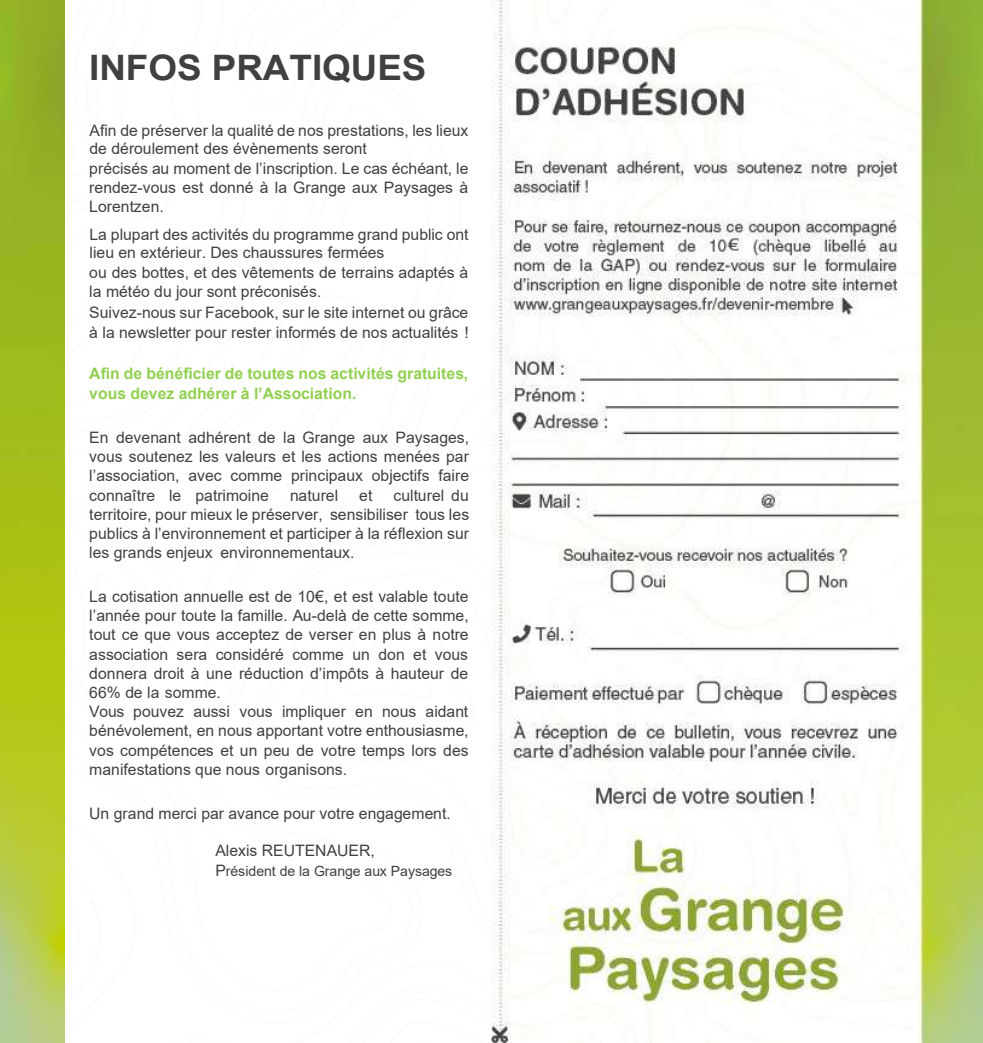
<style>
.page{position:relative;width:983px;height:1043px;background:#fff}
.page>*{position:absolute;margin:0;border:0;box-sizing:border-box;transform-origin:0 0}
.t1{font:700 35px "Arial";color:#3f4140;scale:1.05 1}
.t2{font:15.75px/19.2px "Arial";letter-spacing:.005em;color:#3f4140}
.t3{font:700 15.75px/19.1px "Arial";color:#92d050}
.t4{font:14px "Arial";letter-spacing:-.005em;color:#3f4140}
.s1{font-size:15.75px}
</style>
<div class="page">
<img style="left:0;top:0;width:64px;height:1042px">
<img style="left:491px;top:0;width:492px;height:1042px">
<svg style="left:963px;top:945px;width:9px;height:15px"></svg>
<h1 class="t1" style="left:89px;top:43px;width:322px">INFOS PRATIQUES</h1>
<p class="t2" style="left:89px;top:121px;width:380px;line-height:18px">Afin de préserver la qualité de nos prestations, les lieux de déroulement des évènements seront</p>
<p class="t2" style="left:89px;top:159px;width:381px;text-align:justify">précisés au moment de l’inscription. Le cas échéant, le rendez-vous est donné à la Grange aux Paysages à Lorentzen.</p>
<p class="t2" style="left:89px;top:225px;width:380px;line-height:18px">La plupart des activités du programme grand public ont lieu en extérieur. Des chaussures fermées</p>
<p class="t2" style="left:89px;top:263px;width:380px">ou des bottes, et des vêtements de terrains adaptés à la météo du jour sont préconisés.</p>
<p class="t2" style="left:89px;top:303px;width:381px">Suivez-nous sur Facebook, sur le site internet ou grâce à la newsletter pour rester informés de nos actualités !</p>
<p class="t3" style="left:89px;top:364px;width:380px">Afin de bénéficier de toutes nos activités gratuites, vous devez adhérer à l’Association.</p>
<p class="t2" style="left:89px;top:428px;width:381px;text-align:justify">En devenant adhérent de la Grange aux Paysages, vous soutenez les valeurs et les actions menées par l’association, avec comme principaux objectifs faire connaître le patrimoine</p>
<p class="t2" style="left:89px;top:485px;width:382px;text-align:justify;text-indent:304px">culturel du territoire, pour mieux le préserver, sensibiliser tous les publics à l’environnement et participer à la réflexion sur les grands enjeux environnementaux.</p>
<p class="t2" style="left:89px;top:586px;width:381px">La cotisation annuelle est de 10€, et est valable toute l’année pour toute la famille. Au-delà de cette somme, tout ce que vous acceptez de verser en plus à notre association sera considéré comme un don et vous donnera droit à une réduction d’impôts à hauteur de 66% de la somme.<br>Vous pouvez aussi vous impliquer en nous aidant bénévolement, en nous apportant votre enthousiasme, vos compétences et un peu de votre temps lors des manifestations que nous organisons.</p>
<p class="t2" style="left:89px;top:803px;width:363px">Un grand merci par avance pour votre engagement.</p>
<p class="t2" style="left:215px;top:840px;width:161px">Alexis REUTENAUER,</p>
<p class="t4" style="left:215px;top:861px;width:238px"><span class="s1">P</span>résident de la Grange aux Paysages</p>
<p class="t2" style="left:290px;top:485px;width:50px">naturel</p>
<p class="t2" style="left:359px;top:485px;width:15px">et</p>
</div>
